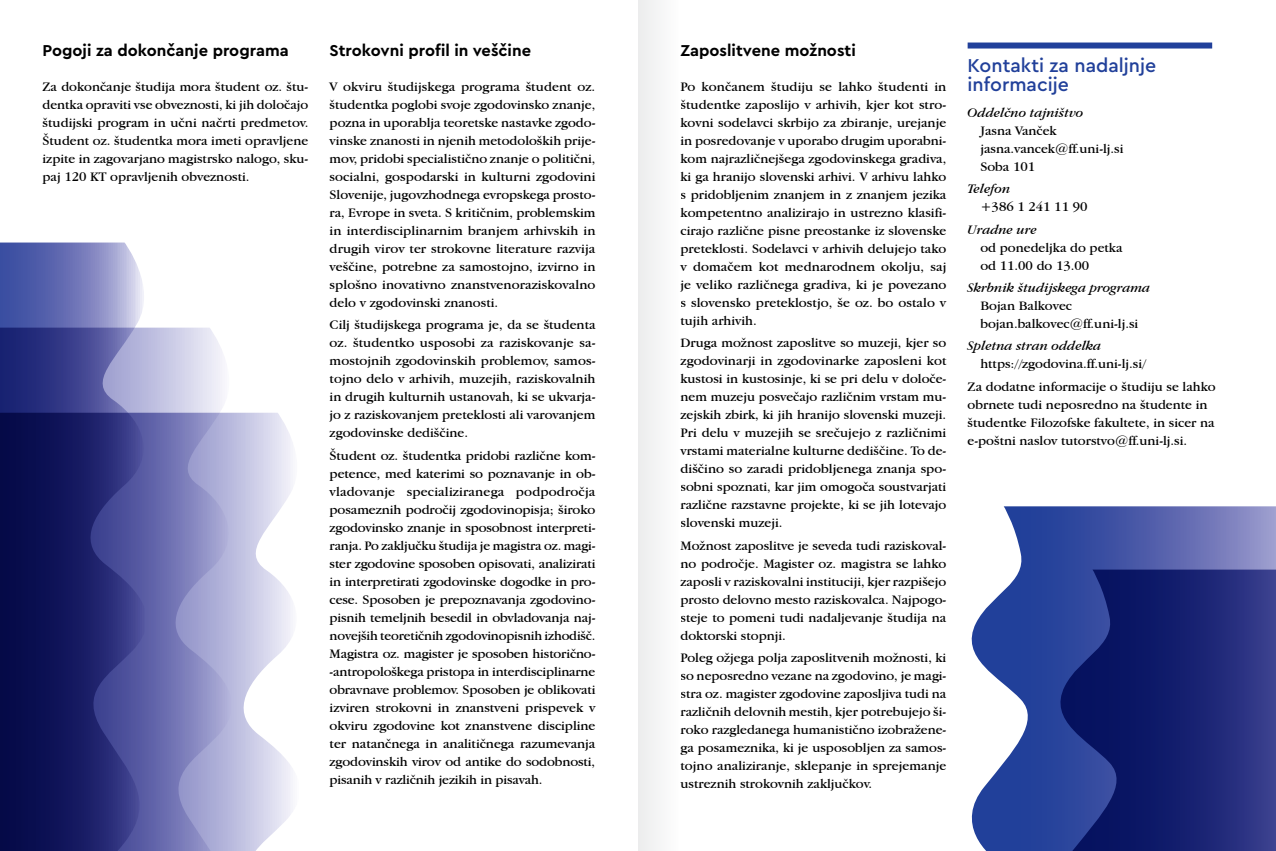
<style>
.page{position:relative;width:1276px;height:851px;background:#fff}
.page>*{position:absolute;margin:0;border:0;box-sizing:border-box;transform-origin:0 0}
.t1{font:500 19.5px/19.5px "Cera Pro";color:#21409a}
.t2{font:700 16.5px "Cera Pro";color:#000}
.t3{font:13.5px/18px "Garamond IT Cby BT";color:#000;text-align:justify}
.t4{font:italic 13.5px "Garamond IT Cby BT";color:#000}
</style>
<div class="page">
<svg style="left:245px;top:412px;width:48px;height:438px"></svg>
<svg style="left:160px;top:327px;width:85px;height:523px;background:#a3a5d0"></svg>
<svg style="left:0;top:242px;width:160px;height:608px;background:#373b7f"></svg>
<svg style="left:971px;top:506px;width:305px;height:344px"></svg>
<svg style="left:1043px;top:569px;width:233px;height:281px;background:#1d2a7b"></svg>
<div style="left:967px;top:42px;width:245px;height:6px;background:#21409a"></div>
<div style="left:638px;top:0;width:42px;height:850px;background:#f3f4f4"></div>
<p class="t2" style="left:43px;top:39px;width:248px">Pogoji za dokončanje programa</p>
<p class="t3" style="left:43px;top:77px;width:267px">Za dokončanje študija mora študent oz. štu&shy;dentka opraviti vse obveznosti, ki jih določajo študijski program in učni načrti predmetov.<br>Študent oz. študentka mora imeti opravljene izpite in zagovarjano magistrsko nalogo, sku&shy;paj 120 KT opravljenih obveznosti.</p>
<p class="t2" style="left:330px;top:39px;width:203px">Strokovni profil in veščine</p>
<p class="t3" style="left:330px;top:77px;width:267px">V okviru študijskega programa študent oz. študentka poglobi svoje zgodovinsko znanje, pozna in uporablja teoretske nastavke zgodo&shy;vinske znanosti in njenih metodoloških prije&shy;mov, pridobi specialistično znanje o politični, socialni, gospodarski in kulturni zgodovini Slovenije, jugovzhodnega evropskega prosto&shy;ra, Evrope in sveta. S kritičnim, problemskim in interdisciplinarnim branjem arhivskih in drugih virov ter strokovne literature razvija veščine, potrebne za samostojno, izvirno in splošno inovativno znanstvenoraziskovalno delo v zgodovinski znanosti.</p>
<p class="t3" style="left:330px;top:316px;width:267px">Cilj študijskega programa je, da se študenta oz. študentko usposobi za raziskovanje sa&shy;mostojnih zgodovinskih problemov, samos&shy;tojno delo v arhivih, muzejih, raziskovalnih in drugih kulturnih ustanovah, ki se ukvarja&shy;jo z raziskovanjem preteklosti ali varovanjem zgodovinske dediščine.</p>
<p class="t3" style="left:330px;top:446px;width:267px">Študent oz. študentka pridobi različne kom&shy;petence, med katerimi so poznavanje in ob&shy;vladovanje specializiranega podpodročja posameznih področij zgodovinopisja; široko zgodovinsko znanje in sposobnost interpreti&shy;ranja. Po zaključku študija je magistra oz. magi&shy;ster zgodovine sposoben opisovati, analizirati in interpretirati zgodovinske dogodke in pro&shy;cese. Sposoben je prepoznavanja zgodovino&shy;pisnih temeljnih besedil in obvladovanja naj&shy;novejših teoretičnih zgodovinopisnih izhodišč.<br>Magistra oz. magister je sposoben historično--antropološkega pristopa in interdisciplinarne obravnave problemov. Sposoben je oblikovati izviren strokovni in znanstveni prispevek v okviru zgodovine kot znanstvene discipline ter natančnega in analitičnega razumevanja zgodovinskih virov od antike do sodobnosti, pisanih v različnih jezikih in pisavah.</p>
<p class="t2" style="left:680px;top:39px;width:177px">Zaposlitvene možnosti</p>
<p class="t3" style="left:680px;top:77px;width:267px">Po končanem študiju se lahko študenti in študentke zaposlijo v arhivih, kjer kot stro&shy;kovni sodelavci skrbijo za zbiranje, urejanje in posredovanje v uporabo drugim uporabni&shy;kom najrazličnejšega zgodovinskega gradiva, ki ga hranijo slovenski arhivi. V arhivu lahko s pridobljenim znanjem in z znanjem jezika kompetentno analizirajo in ustrezno klasifi&shy;cirajo različne pisne preostanke iz slovenske preteklosti. Sodelavci v arhivih delujejo tako v domačem kot mednarodnem okolju, saj je veliko različnega gradiva, ki je povezano s slovensko preteklostjo, še oz. bo ostalo v tujih arhivih.</p>
<p class="t3" style="left:680px;top:334px;width:267px">Druga možnost zaposlitve so muzeji, kjer so zgodovinarji in zgodovinarke zaposleni kot kustosi in kustosinje, ki se pri delu v določe&shy;nem muzeju posvečajo različnim vrstam mu&shy;zejskih zbirk, ki jih hranijo slovenski muzeji.<br>Pri delu v muzejih se srečujejo z različnimi vrstami materialne kulturne dediščine. To de&shy;diščino so zaradi pridobljenega znanja spo&shy;sobni spoznati, kar jim omogoča soustvarjati različne razstavne projekte, ki se jih lotevajo slovenski muzeji.</p>
<p class="t3" style="left:680px;top:536px;width:267px">Možnost zaposlitve je seveda tudi raziskoval&shy;no področje. Magister oz. magistra se lahko zaposli v raziskovalni instituciji, kjer razpišejo prosto delovno mesto raziskovalca. Najpogo&shy;steje to pomeni tudi nadaljevanje študija na doktorski stopnji.</p>
<p class="t3" style="left:680px;top:648px;width:267px">Poleg ožjega polja zaposlitvenih možnosti, ki so neposredno vezane na zgodovino, je magi&shy;stra oz. magister zgodovine zaposljiva tudi na različnih delovnih mestih, kjer potrebujejo ši&shy;roko razgledanega humanistično izobražene&shy;ga posameznika, ki je usposobljen za samos&shy;tojno analiziranje, sklepanje in sprejemanje ustreznih strokovnih zaključkov.</p>
<h1 class="t1" style="left:967px;top:55px;width:190px">Kontakti za nadaljnje informacije</h1>
<p class="t4" style="left:967px;top:105px;width:117px">Oddelčno tajništvo</p>
<p class="t3" style="left:980px;top:121px;width:145px;text-align:left">Jasna Vanček jasna.vancek@ff.uni-lj.si<br>Soba 101</p>
<p class="t4" style="left:967px;top:181px;width:44px">Telefon</p>
<p class="t3" style="left:980px;top:198px;width:109px">+386 1 241 11 90</p>
<p class="t4" style="left:967px;top:221px;width:71px">Uradne ure</p>
<p class="t3" style="left:980px;top:238px;width:144px">od ponedeljka do petka od 11.00 do 13.00</p>
<p class="t4" style="left:967px;top:280px;width:184px">Skrbnik študijskega programa</p>
<p class="t3" style="left:980px;top:296px;width:159px">Bojan Balkovec bojan.balkovec@ff.uni-lj.si</p>
<p class="t4" style="left:967px;top:338px;width:135px">Spletna stran oddelka</p>
<p class="t3" style="left:967px;top:352px;width:249px;line-height:22.2px;text-indent:13px">https://zgodovina.ff.uni-lj.si/<br>Za dodatne informacije o študiju se lahko</p>
<p class="t3" style="left:967px;top:395px;width:249px;text-align:left">obrnete tudi neposredno na študente in študentke Filozofske fakultete, in sicer na e-poštni naslov tutorstvo@ff.uni-lj.si.</p>
</div>
